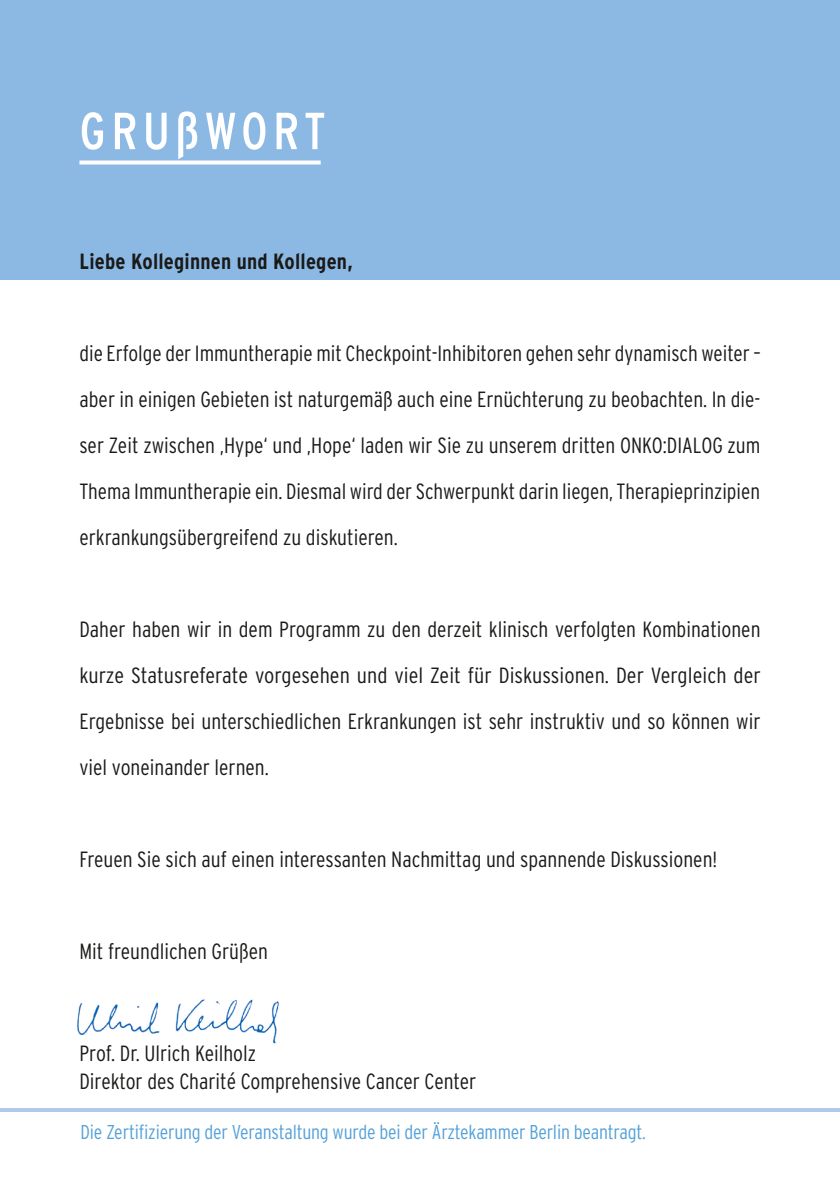
<style>
.page{position:relative;width:840px;height:1191px;background:#fff}
.page>*{position:absolute;margin:0;border:0;box-sizing:border-box;transform-origin:0 0}
.t1{font:condensed 52px "Interstate";letter-spacing:.1em;color:#fff}
.t2{font:300 condensed 22px/46px "Interstate";color:#1a1a18;text-align:justify}
.t3{font:700 condensed 22px "Interstate";letter-spacing:.01em;color:#1a1a18}
.t4{font:300 condensed 20px "Interstate";letter-spacing:-.01em;color:#54a1d9}
</style>
<div class="page">
<div style="left:0;top:0;width:839px;height:280px;background:#8bb9e4"></div>
<img style="left:77px;top:999px;width:202px;height:45px">
<svg style="left:79px;top:160px;width:241px;height:4px"></svg>
<hr style="left:0;top:1108px;width:839px;height:3px;background:#b0c8ea">
<h1 class="t1" style="left:79px;top:102px;width:248px">GRUßWORT</h1>
<p class="t3" style="left:79px;top:249px;width:274px">Liebe Kolleginnen und Kollegen,</p>
<p class="t2" style="left:79px;top:330px;width:682px">die Erfolge der Immuntherapie mit Checkpoint-Inhibitoren gehen sehr dynamisch weiter – aber in einigen Gebieten ist naturgemäß auch eine Ernüchterung zu beobachten. In die&shy;ser Zeit zwischen ‚Hype‘ und ‚Hope‘ laden wir Sie zu unserem dritten ONKO:DIALOG zum Thema Immuntherapie ein. Diesmal wird der Schwerpunkt darin liegen, Therapieprinzipien erkrankungsübergreifend zu diskutieren.</p>
<p class="t2" style="left:79px;top:606px;width:682px">Daher haben wir in dem Programm zu den derzeit klinisch verfolgten Kombinationen kurze Statusreferate vorgesehen und viel Zeit für Diskussionen. Der Vergleich der Ergebnisse bei unterschiedlichen Erkrankungen ist sehr instruktiv und so können wir viel voneinander lernen.</p>
<p class="t2" style="left:79px;top:836px;width:639px">Freuen Sie sich auf einen interessanten Nachmittag und spannende Diskussionen!</p>
<p class="t2" style="left:79px;top:928px;width:190px">Mit freundlichen Grüßen</p>
<p class="t2" style="left:79px;top:1039px;width:398px;line-height:28px">Prof. Dr. Ulrich Keilholz<br>Direktor des Charité Comprehensive Cancer Center</p>
<p class="t4" style="left:81px;top:1121px;width:566px">Die Zertifizierung der Veranstaltung wurde bei der Ärztekammer Berlin beantragt.</p>
</div>
